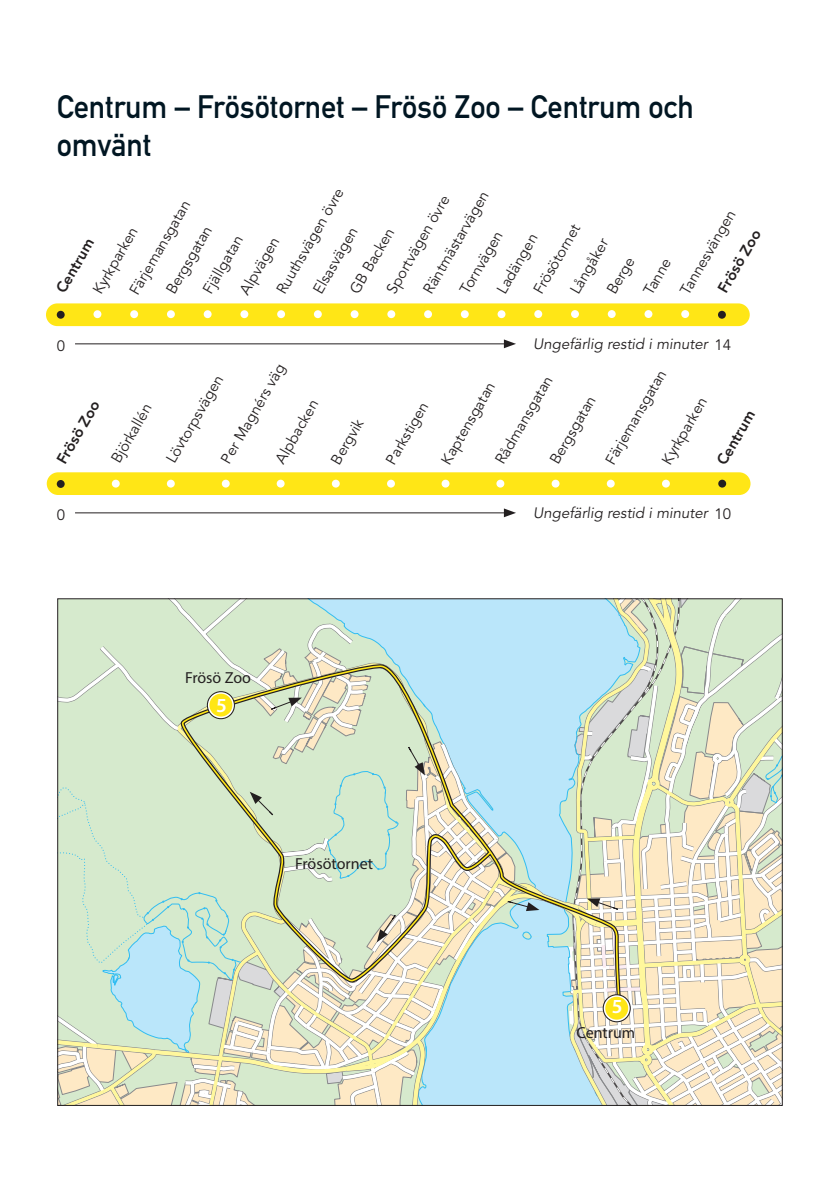
<style>
.page{position:relative;width:840px;height:1191px;background:#fff}
.page>*{position:absolute;margin:0;border:0;box-sizing:border-box;transform-origin:0 0}
.t1{font:32px/38.4px "DIN Mittelschrift";color:#011622;scale:.95 1}
.t2{font:600 20px "Myriad Pro";color:#fff}
.t3{font:16px "Myriad Pro";color:#231f20}
.t4{font:15px "Avenir LT Std";color:#231f20}
.t5{font:italic 15px "Avenir LT Std";color:#231f20}
.t6{font:800 15px "Avenir LT Std";color:#231f20}
.s1{font-style:normal}
</style>
<div class="page">
<div style="left:47px;top:472px;width:703px;height:23px;background:#ffe616;border-radius:11px"></div>
<div style="left:46px;top:303px;width:703px;height:23px;background:#ffe616;border-radius:11px"></div>
<div style="left:57px;top:311px;width:8px;height:8px;background:#231f20;border-radius:50%"></div>
<div style="left:93px;top:310px;width:8px;height:8px;background:#fff;border-radius:50%"></div>
<div style="left:57px;top:480px;width:8px;height:8px;background:#231f20;border-radius:50%"></div>
<div style="left:203px;top:310px;width:8px;height:8px;background:#fff;border-radius:50%"></div>
<svg style="left:570px;top:310px;width:8px;height:8px"></svg>
<div style="left:130px;top:310px;width:8px;height:8px;background:#fff;border-radius:50%"></div>
<svg style="left:717px;top:311px;width:8px;height:8px"></svg>
<div style="left:661px;top:480px;width:8px;height:7px;background:#fff;border-radius:50%"></div>
<div style="left:167px;top:310px;width:8px;height:8px;background:#fff;border-radius:50%"></div>
<div style="left:497px;top:310px;width:8px;height:8px;background:#fff;border-radius:50%"></div>
<div style="left:424px;top:310px;width:8px;height:8px;background:#fff;border-radius:50%"></div>
<div style="left:314px;top:310px;width:7px;height:8px;background:#fff;border-radius:50%"></div>
<div style="left:460px;top:310px;width:8px;height:8px;background:#fff;border-radius:50%"></div>
<div style="left:534px;top:310px;width:8px;height:8px;background:#fff;border-radius:50%"></div>
<div style="left:112px;top:480px;width:8px;height:7px;background:#fff;border-radius:50%"></div>
<div style="left:331px;top:480px;width:8px;height:7px;background:#fff;border-radius:50%"></div>
<div style="left:167px;top:480px;width:8px;height:7px;background:#fff;border-radius:50%"></div>
<div style="left:222px;top:480px;width:7px;height:7px;background:#fff;border-radius:50%"></div>
<div style="left:276px;top:480px;width:8px;height:7px;background:#fff;border-radius:50%"></div>
<div style="left:387px;top:480px;width:8px;height:7px;background:#fff;border-radius:50%"></div>
<div style="left:441px;top:480px;width:8px;height:7px;background:#fff;border-radius:50%"></div>
<div style="left:496px;top:480px;width:8px;height:7px;background:#fff;border-radius:50%"></div>
<div style="left:551px;top:480px;width:8px;height:7px;background:#fff;border-radius:50%"></div>
<div style="left:606px;top:480px;width:8px;height:7px;background:#fff;border-radius:50%"></div>
<div style="left:240px;top:310px;width:8px;height:8px;background:#fff;border-radius:50%"></div>
<div style="left:277px;top:310px;width:8px;height:8px;background:#fff;border-radius:50%"></div>
<div style="left:350px;top:310px;width:8px;height:8px;background:#fff;border-radius:50%"></div>
<div style="left:387px;top:310px;width:8px;height:8px;background:#fff;border-radius:50%"></div>
<div style="left:607px;top:310px;width:8px;height:8px;background:#fff;border-radius:50%"></div>
<div style="left:644px;top:310px;width:8px;height:8px;background:#fff;border-radius:50%"></div>
<svg style="left:717px;top:480px;width:8px;height:7px"></svg>
<hr style="left:75px;top:343px;width:432px;height:1px;background:#231f20">
<svg style="left:503px;top:339px;width:12px;height:9px"></svg>
<hr style="left:75px;top:512px;width:432px;height:1px;background:#231f20">
<svg style="left:503px;top:508px;width:12px;height:9px"></svg>
<svg style="left:680px;top:310px;width:8px;height:8px"></svg>
<svg style="left:58px;top:599px;width:724px;height:507px;background:#d4e2d0"></svg>
<h1 class="t1" style="left:57px;top:87px;width:671px">Centrum – Frösötornet – Frösö Zoo – Centrum och omvänt</h1>
<p class="t4" style="left:272px;top:288px;width:121px;rotate:-60deg">Ruuthsvägen övre</p>
<p class="t4" style="left:419px;top:288px;width:117px;rotate:-60deg">Räntmästarvägen</p>
<p class="t4" style="left:382px;top:288px;width:112px;rotate:-60deg">Sportvägen övre</p>
<p class="t4" style="left:126px;top:289px;width:108px;rotate:-60deg">Färjemansgatan</p>
<p class="t4" style="left:676px;top:289px;width:97px;rotate:-60deg">Tannesvängen</p>
<p class="t4" style="left:529px;top:288px;width:80px;rotate:-60deg">Frösötornet</p>
<p class="t4" style="left:162px;top:288px;width:78px;rotate:-60deg">Bergsgatan</p>
<p class="t6" style="left:52px;top:287px;width:62px;rotate:-60deg">Centrum</p>
<p class="t4" style="left:89px;top:288px;width:76px;rotate:-60deg">Kyrkparken</p>
<p class="t4" style="left:309px;top:288px;width:75px;rotate:-60deg">Elsasvägen</p>
<p class="t4" style="left:346px;top:288px;width:75px;rotate:-60deg">GB Backen</p>
<p class="t4" style="left:492px;top:288px;width:68px;rotate:-60deg">Ladängen</p>
<p class="t6" style="left:713px;top:287px;width:73px;rotate:-60deg">Frösö Zoo</p>
<p class="t4" style="left:456px;top:288px;width:72px;rotate:-60deg">Tornvägen</p>
<p class="t4" style="left:199px;top:288px;width:66px;rotate:-60deg">Fjällgatan</p>
<p class="t4" style="left:236px;top:289px;width:65px;rotate:-60deg">Alpvägen</p>
<p class="t4" style="left:566px;top:288px;width:63px;rotate:-60deg">Långåker</p>
<p class="t4" style="left:603px;top:288px;width:42px;rotate:-60deg">Berge</p>
<p class="t4" style="left:639px;top:289px;width:41px;rotate:-60deg">Tanne</p>
<p class="t4" style="left:57px;top:337px;width:10px">0</p>
<p class="t5" style="left:533px;top:335px;width:199px">Ungefärlig restid i minuter <span class="s1">14</span></p>
<p class="t6" style="left:53px;top:458px;width:73px;rotate:-60deg">Frösö Zoo</p>
<p class="t4" style="left:107px;top:457px;width:67px;rotate:-60deg">Björkallén</p>
<p class="t4" style="left:217px;top:458px;width:114px;rotate:-60deg">Per Magnérs väg</p>
<p class="t4" style="left:162px;top:457px;width:100px;rotate:-60deg">Lövtorpsvägen</p>
<p class="t4" style="left:271px;top:458px;width:73px;rotate:-60deg">Alpbacken</p>
<p class="t4" style="left:327px;top:459px;width:51px;rotate:-60deg">Bergvik</p>
<p class="t4" style="left:382px;top:459px;width:71px;rotate:-60deg">Parkstigen</p>
<p class="t4" style="left:437px;top:459px;width:94px;rotate:-60deg">Kaptensgatan</p>
<p class="t4" style="left:491px;top:458px;width:101px;rotate:-60deg">Rådmansgatan</p>
<p class="t4" style="left:546px;top:458px;width:78px;rotate:-60deg">Bergsgatan</p>
<p class="t4" style="left:601px;top:459px;width:108px;rotate:-60deg">Färjemansgatan</p>
<p class="t4" style="left:657px;top:459px;width:76px;rotate:-60deg">Kyrkparken</p>
<p class="t6" style="left:712px;top:459px;width:62px;rotate:-60deg">Centrum</p>
<p class="t4" style="left:57px;top:506px;width:10px">0</p>
<p class="t5" style="left:533px;top:504px;width:199px">Ungefärlig restid i minuter <span class="s1">10</span></p>
<p class="t3" style="left:185px;top:668px;width:67px">Frösö Zoo</p>
<h2 class="t2" style="left:216px;top:693px;width:12px">5</h2>
<p class="t3" style="left:295px;top:854px;width:79px">Frösötornet</p>
<h2 class="t2" style="left:611px;top:994px;width:12px">5</h2>
<p class="t3" style="left:576px;top:1022px;width:60px">Centrum</p>
</div>
